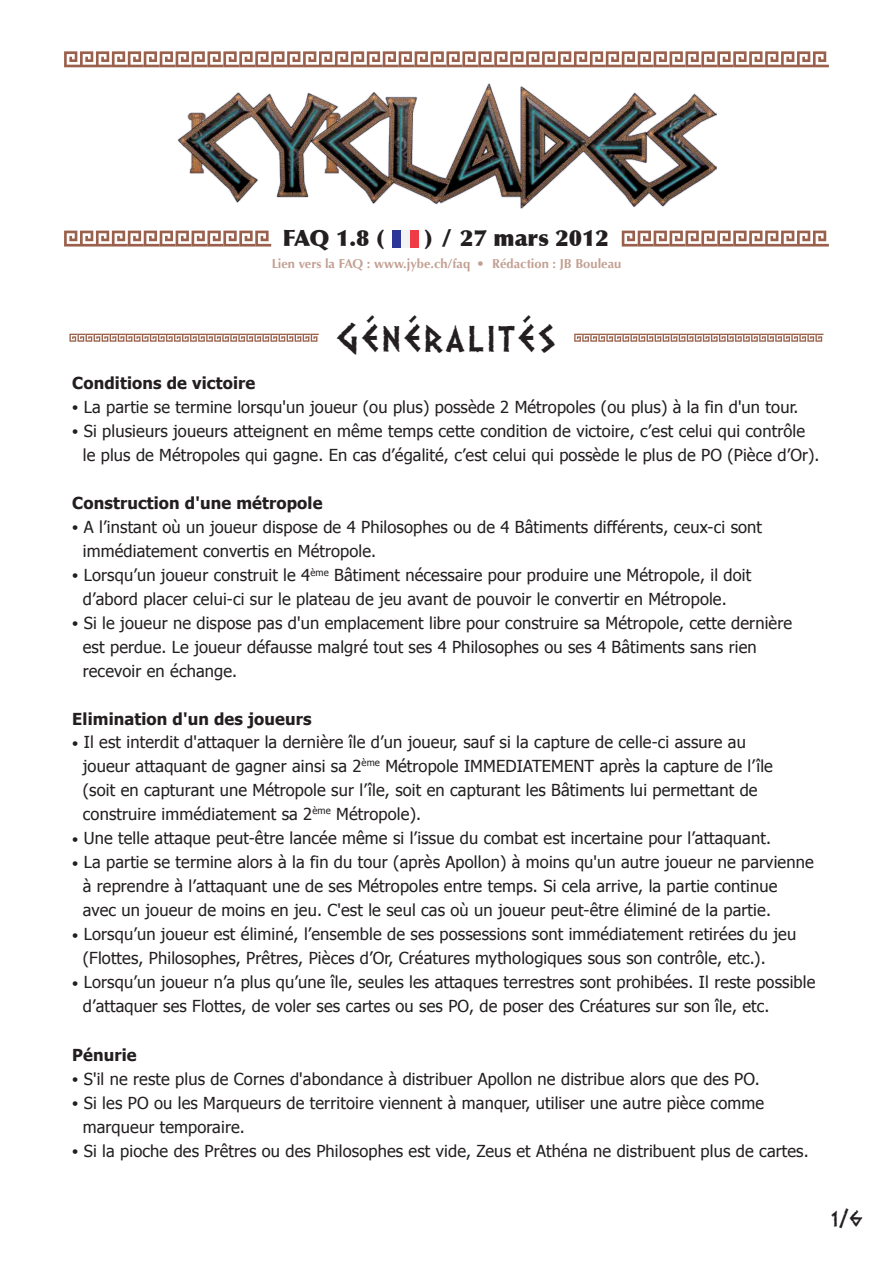
<style>
.page{position:relative;width:893px;height:1263px;background:#fff}
.page>*{position:absolute;margin:0;border:0;box-sizing:border-box;transform-origin:0 0}
.t1{font:36px "Dalek";letter-spacing:.06em;color:#231f20}
.t2{font:900 22.5px "Optima";color:#231f20}
.t3{font:18px "Dalek";color:#231f20}
.t4{font:16.5px/24px "Tahoma";letter-spacing:.01em;color:#231f20}
.t5{font:700 16.5px "Tahoma";letter-spacing:.01em;color:#231f20}
.t6{font:700 12.9px "Optima";color:#9a604b}
.s1{font-family:"Tahoma";font-weight:400;font-size:13.5px}
.s2{font-size:13.5px}
</style>
<div class="page">
<svg style="left:64px;top:51px;width:765px;height:16px"></svg>
<svg style="left:64px;top:231px;width:207px;height:16px"></svg>
<svg style="left:622px;top:231px;width:207px;height:16px"></svg>
<img style="left:177px;top:83px;width:540px;height:126px">
<div style="left:392px;top:230px;width:9px;height:17px;background:#2b3895"></div>
<div style="left:401px;top:230px;width:9px;height:17px;background:#f2f3f4"></div>
<div style="left:410px;top:230px;width:8px;height:17px;background:#ee3b46"></div>
<svg style="left:69px;top:334px;width:250px;height:8px"></svg>
<svg style="left:574px;top:334px;width:249px;height:8px"></svg>
<h2 class="t2" style="left:282px;top:224px;width:104px">FAQ 1.8 (</h2>
<h2 class="t2" style="left:425px;top:224px;width:186px">) / 27 mars 2012</h2>
<p class="t6" style="left:271px;top:256px;width:351px">Lien vers la FAQ : www.jybe.ch/faq <span class="s1">•</span> Rédaction : JB Bouleau</p>
<h1 class="t1" style="left:337px;top:310px;width:221px">GÉNÉRALITÉS</h1>
<p class="t5" style="left:72px;top:372px;width:185px">Conditions de victoire</p>
<p class="t4" style="left:72px;top:394px;width:728px"><span class="s2">•</span> La partie se termine lorsqu'un joueur (ou plus) possède 2 Métropoles (ou plus) à la fin d'un tour.</p>
<p class="t4" style="left:83px;top:418px;width:738px;text-indent:-11px"><span class="s2">•</span> Si plusieurs joueurs atteignent en même temps cette condition de victoire, c’est celui qui contrôle le plus de Métropoles qui gagne. En cas d’égalité, c’est celui qui possède le plus de PO (Pièce d’Or).</p>
<p class="t5" style="left:72px;top:492px;width:252px">Construction d'une métropole</p>
<p class="t4" style="left:83px;top:514px;width:681px;text-indent:-11px"><span class="s2">•</span> A l’instant où un joueur dispose de 4 Philosophes ou de 4 Bâtiments différents, ceux-ci sont immédiatement convertis en Métropole.</p>
<p class="t4" style="left:83px;top:562px;width:670px;text-indent:-11px"><span class="s2">•</span> Lorsqu’un joueur construit le 4<sup>ème</sup> Bâtiment nécessaire pour produire une Métropole, il doit d’abord placer celui-ci sur le plateau de jeu avant de pouvoir le convertir en Métropole.</p>
<p class="t4" style="left:83px;top:610px;width:711px;text-indent:-11px"><span class="s2">•</span> Si le joueur ne dispose pas d'un emplacement libre pour construire sa Métropole, cette dernière est perdue. Le joueur défausse malgré tout ses 4 Philosophes ou ses 4 Bâtiments sans rien recevoir en échange.</p>
<p class="t5" style="left:72px;top:708px;width:241px">Elimination d'un des joueurs</p>
<p class="t4" style="left:83px;top:729px;width:692px;text-indent:-11px"><span class="s2">•</span> Il est interdit d'attaquer la dernière île d’un joueur, sauf si la capture de celle-ci assure au joueur attaquant de gagner ainsi sa 2<sup>ème</sup> Métropole IMMEDIATEMENT après la capture de l’île (soit en capturant une Métropole sur l’île, soit en capturant les Bâtiments lui permettant de construire immédiatement sa 2<sup>ème</sup> Métropole).</p>
<p class="t4" style="left:72px;top:825px;width:700px"><span class="s2">•</span> Une telle attaque peut-être lancée même si l’issue du combat est incertaine pour l’attaquant.</p>
<p class="t4" style="left:83px;top:849px;width:732px;text-indent:-11px"><span class="s2">•</span> La partie se termine alors à la fin du tour (après Apollon) à moins qu'un autre joueur ne parvienne à reprendre à l’attaquant une de ses Métropoles entre temps. Si cela arrive, la partie continue avec un joueur de moins en jeu. C'est le seul cas où un joueur peut-être éliminé de la partie.</p>
<p class="t4" style="left:83px;top:921px;width:715px;text-indent:-11px"><span class="s2">•</span> Lorsqu’un joueur est éliminé, l’ensemble de ses possessions sont immédiatement retirées du jeu (Flottes, Philosophes, Prêtres, Pièces d’Or, Créatures mythologiques sous son contrôle, etc.).</p>
<p class="t4" style="left:83px;top:969px;width:734px;text-indent:-11px"><span class="s2">•</span> Lorsqu’un joueur n’a plus qu’une île, seules les attaques terrestres sont prohibées. Il reste possible d’attaquer ses Flottes, de voler ses cartes ou ses PO, de poser des Créatures sur son île, etc.</p>
<p class="t5" style="left:72px;top:1044px;width:66px">Pénurie</p>
<p class="t4" style="left:72px;top:1066px;width:689px"><span class="s2">•</span> S'il ne reste plus de Cornes d'abondance à distribuer Apollon ne distribue alors que des PO.</p>
<p class="t4" style="left:83px;top:1090px;width:683px;text-indent:-11px"><span class="s2">•</span> Si les PO ou les Marqueurs de territoire viennent à manquer, utiliser une autre pièce comme marqueur temporaire.</p>
<p class="t4" style="left:72px;top:1138px;width:738px"><span class="s2">•</span> Si la pioche des Prêtres ou des Philosophes est vide, Zeus et Athéna ne distribuent plus de cartes.</p>
<p class="t3" style="left:831px;top:1204px;width:33px">1/6</p>
</div>
